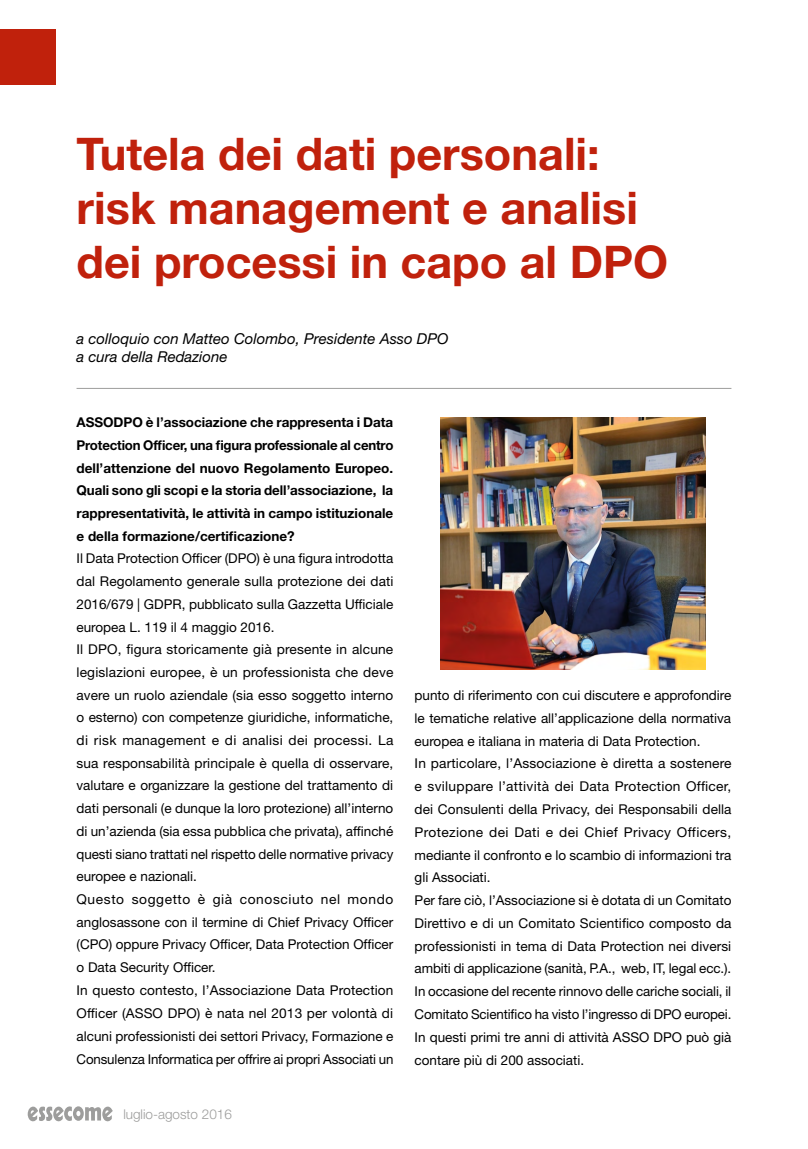
<style>
.page{position:relative;width:808px;height:1149px;background:#fff}
.page>*{position:absolute;margin:0;border:0;box-sizing:border-box;transform-origin:0 0}
.t1{font:700 45px/54px "Helvetica Neue LT Std";color:#c0210c}
.t2{font:italic 15px/18px "Helvetica Neue LT Std";color:#000}
.t3{font:13.5px/22.8px "Helvetica Neue LT Std";color:#000}
.t4{font:700 13.5px/22.6px "Helvetica Neue LT Std";color:#000;text-align:justify}
.t5{font:300 13.5px "Helvetica Neue LT Std";color:#9d9d9c}
</style>
<div class="page">
<div style="left:0;top:30px;width:55px;height:55px;background:#c0210c"></div>
<svg style="left:28px;top:1106px;width:85px;height:15px"></svg>
<hr style="left:77px;top:388px;width:654px;height:1px;background:#9d9d9c">
<img style="left:441px;top:417px;width:264px;height:252px">
<h1 class="t1" style="left:77px;top:126px;width:593px">Tutela dei dati personali: risk management e analisi dei processi in capo al DPO</h1>
<p class="t2" style="left:77px;top:329px;width:374px">a colloquio con Matteo Colombo, Presidente Asso DPO a cura della Redazione</p>
<p class="t4" style="left:77px;top:410px;width:318px">ASSODPO è l’associazione che rappresenta i Data Protection Officer, una figura professionale al centro dell’attenzione del nuovo Regolamento Europeo.<br>Quali sono gli scopi e la storia dell’associazione, la rappresentatività, le attività in campo istituzionale e della formazione/certificazione?</p>
<p class="t3" style="left:77px;top:547px;width:318px">Il Data Protection Officer (DPO) è una figura introdotta dal Regolamento generale sulla protezione dei dati 2016/679 | GDPR, pubblicato sulla Gazzetta Ufficiale europea L. 119 il 4 maggio 2016.<br>Il DPO, figura storicamente già presente in alcune legislazioni europee, è un professionista che deve avere un ruolo aziendale (sia esso soggetto interno o esterno) con competenze giuridiche, informatiche, di risk management e di analisi dei processi. La sua responsabilità principale è quella di osservare, valutare e organizzare la gestione del trattamento di dati personali (e dunque la loro protezione) all’interno di un’azienda (sia essa pubblica che privata), affinché questi siano trattati nel rispetto delle normative privacy europee e nazionali.<br>Questo soggetto è già conosciuto nel mondo anglosassone con il termine di Chief Privacy Officer (CPO) oppure Privacy Officer, Data Protection Officer o Data Security Officer.<br>In questo contesto, l’Associazione Data Protection Officer (ASSO DPO) è nata nel 2013 per volontà di alcuni professionisti dei settori Privacy, Formazione e Consulenza Informatica per offrire ai propri Associati un</p>
<p class="t5" style="left:123px;top:1105px;width:110px">luglio-agosto 2016</p>
<p class="t3" style="left:415px;top:683px;width:318px">punto di riferimento con cui discutere e approfondire le tematiche relative all’applicazione della normativa europea e italiana in materia di Data Protection.<br>In particolare, l’Associazione è diretta a sostenere e sviluppare l’attività dei Data Protection Officer, dei Consulenti della Privacy, dei Responsabili della Protezione dei Dati e dei Chief Privacy Officers, mediante il confronto e lo scambio di informazioni tra gli Associati.<br>Per fare ciò, l’Associazione si è dotata di un Comitato Direttivo e di un Comitato Scientifico composto da professionisti in tema di Data Protection nei diversi ambiti di applicazione (sanità, P.A., web, IT, legal ecc.).<br>In occasione del recente rinnovo delle cariche sociali, il Comitato Scientifico ha visto l’ingresso di DPO europei.<br>In questi primi tre anni di attività ASSO DPO può già contare più di 200 associati.</p>
</div>
